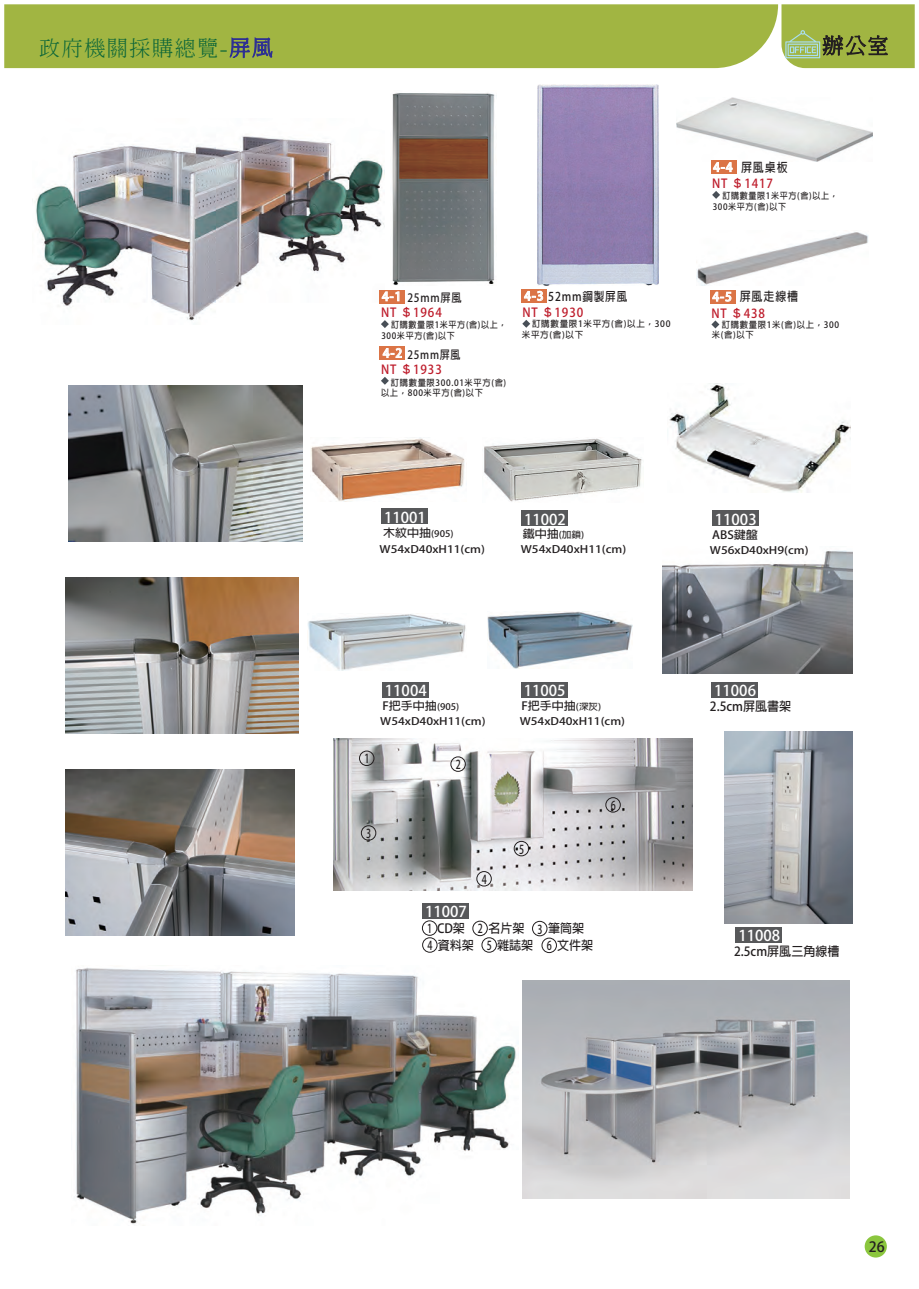
<style>
.page{position:relative;width:919px;height:1289px;background:#fff}
.page>*{position:absolute;margin:0;border:0;box-sizing:border-box;transform-origin:0 0}
.t1{font:300 21px "Adobe Ming Std";letter-spacing:.075em;color:#0c6638}
.t2{font:300 21px "Adobe Ming Std";color:#231f20}
.t3{font:700 14.85px "Adobe Fan Heiti Std";color:#fff}
.t4{font:700 14.1px "Adobe Fan Heiti Std";color:#231f20}
.t5{font:700 12.6px "Adobe Fan Heiti Std";color:#231f20;scale:.96 1}
.t6{font:700 12.45px "Adobe Fan Heiti Std";letter-spacing:.075em;color:#be1d2c;scale:.93 1}
.t7{font:700 12.3px "Adobe Fan Heiti Std";letter-spacing:.075em;color:#231f20;scale:.89 1}
.t8{font:700 12.3px "Adobe Fan Heiti Std";letter-spacing:.075em;color:#231f20;scale:.73 1}
.t9{font:700 12.15px "Adobe Fan Heiti Std";letter-spacing:.075em;color:#231f20;scale:.88 1}
.t10{font:700 12px "Adobe Fan Heiti Std";color:#fff}
.t11{font:700 11.4px "Adobe Fan Heiti Std";letter-spacing:.075em;color:#231f20;scale:.89 1}
.t12{font:700 11.4px "Adobe Fan Heiti Std";letter-spacing:.075em;color:#231f20;scale:.88 1}
.t13{font:700 11.25px "Adobe Fan Heiti Std";color:#231f20;scale:1.06 1}
.t14{font:700 10.35px "Adobe Fan Heiti Std";color:#231f20;scale:1.17 1}
.t15{font:700 9px "Adobe Fan Heiti Std";color:#231f20;scale:1.06 1}
.t16{font:700 8.85px/10.2px "Adobe Fan Heiti Std";letter-spacing:.075em;color:#231f20;scale:.92 1}
.t17{font:700 8.85px/10.2px "Adobe Fan Heiti Std";letter-spacing:.075em;color:#231f20;scale:.94 1}
.t18{font:700 8.85px/10.2px "Adobe Fan Heiti Std";letter-spacing:.075em;color:#231f20}
.t19{font:700 8.85px/10.2px "Adobe Fan Heiti Std";letter-spacing:.075em;color:#231f20;scale:.95 1}
.s1{color:#2e3092}
.s2{font-size:12px;color:#fff}
.s3{font-size:11.25px}
.s4{font-size:9px}
.s5{font-size:12.3px}
</style>
<div class="page">
<img style="left:36px;top:136px;width:349px;height:185px">
<img style="left:392px;top:93px;width:103px;height:192px">
<img style="left:538px;top:85px;width:120px;height:200px">
<img style="left:676px;top:98px;width:196px;height:63px">
<img style="left:696px;top:232px;width:172px;height:53px">
<img style="left:68px;top:386px;width:234px;height:155px">
<img style="left:311px;top:438px;width:154px;height:63px">
<img style="left:484px;top:438px;width:158px;height:64px">
<img style="left:669px;top:383px;width:180px;height:109px">
<img style="left:307px;top:614px;width:159px;height:57px">
<img style="left:487px;top:611px;width:146px;height:57px">
<img style="left:662px;top:550px;width:190px;height:123px">
<img style="left:65px;top:578px;width:233px;height:155px">
<img style="left:65px;top:769px;width:230px;height:166px">
<img style="left:334px;top:738px;width:359px;height:152px">
<img style="left:724px;top:731px;width:128px;height:192px">
<img style="left:76px;top:968px;width:442px;height:256px">
<img style="left:522px;top:980px;width:327px;height:218px">
<svg style="left:781px;top:4px;width:133px;height:64px;background:#9bae4b"></svg>
<div style="left:4px;top:4px;width:774px;height:64px;background:#a1b542"></div>
<div style="left:359px;top:750px;width:15px;height:16px;border:1px solid #231f20;border-radius:50%"></div>
<div style="left:450px;top:756px;width:15px;height:15px;border:1px solid #231f20;border-radius:50%"></div>
<div style="left:361px;top:825px;width:15px;height:15px;border:1px solid #231f20;border-radius:50%"></div>
<div style="left:476px;top:871px;width:15px;height:15px;border:1px solid #231f20;border-radius:50%"></div>
<div style="left:513px;top:841px;width:16px;height:15px;border:1px solid #231f20;border-radius:50%"></div>
<div style="left:605px;top:797px;width:15px;height:15px;border:1px solid #231f20;border-radius:50%"></div>
<svg style="left:230px;top:37px;width:42px;height:22px"></svg>
<div style="left:381px;top:508px;width:46px;height:16px;background:#57585a"></div>
<div style="left:382px;top:682px;width:46px;height:15px;background:#57585a"></div>
<div style="left:521px;top:682px;width:46px;height:15px;background:#57585a"></div>
<div style="left:711px;top:681px;width:46px;height:16px;background:#57585a"></div>
<div style="left:735px;top:927px;width:46px;height:15px;background:#57585a"></div>
<div style="left:422px;top:902px;width:46px;height:16px;background:#57585a"></div>
<div style="left:422px;top:920px;width:15px;height:15px;border:1px solid #231f20;border-radius:50%"></div>
<div style="left:472px;top:920px;width:15px;height:16px;border:1px solid #231f20;border-radius:50%"></div>
<div style="left:532px;top:921px;width:15px;height:15px;border:1px solid #231f20;border-radius:50%"></div>
<div style="left:422px;top:937px;width:15px;height:15px;border:1px solid #231f20;border-radius:50%"></div>
<div style="left:481px;top:937px;width:15px;height:15px;border:1px solid #231f20;border-radius:50%"></div>
<div style="left:541px;top:937px;width:15px;height:15px;border:1px solid #231f20;border-radius:50%"></div>
<div style="left:521px;top:510px;width:46px;height:16px;background:#57585a"></div>
<div style="left:712px;top:510px;width:46px;height:16px;background:#57585a"></div>
<svg style="left:379px;top:290px;width:26px;height:13px"></svg>
<svg style="left:381px;top:290px;width:18px;height:11px"></svg>
<svg style="left:381px;top:320px;width:8px;height:8px"></svg>
<div style="left:710px;top:161px;width:26px;height:13px;background:#db7446"></div>
<svg style="left:712px;top:160px;width:21px;height:12px"></svg>
<svg style="left:712px;top:191px;width:8px;height:8px"></svg>
<div style="left:710px;top:290px;width:25px;height:14px;background:#db7446"></div>
<svg style="left:712px;top:291px;width:19px;height:11px"></svg>
<svg style="left:711px;top:320px;width:8px;height:8px"></svg>
<div style="left:379px;top:347px;width:26px;height:13px;background:#db7446"></div>
<svg style="left:382px;top:346px;width:20px;height:12px"></svg>
<svg style="left:381px;top:377px;width:8px;height:8px"></svg>
<div style="left:521px;top:290px;width:25px;height:13px;background:#db7446"></div>
<svg style="left:523px;top:289px;width:20px;height:12px"></svg>
<svg style="left:522px;top:320px;width:8px;height:8px"></svg>
<div style="left:864px;top:1235px;width:22px;height:22px;background:#8bc63e;border-radius:50%"></div>
<h1 class="t1" style="left:39px;top:36px;width:235px">政府機關採購總覽-<span class="s1">屏風</span></h1>
<h1 class="t2" style="left:822px;top:34px;width:68px">辦公室</h1>
<p class="t10" style="left:382px;top:289px;width:21px">4-1</p>
<p class="t16" style="left:381px;top:320px;width:138px;text-indent:10px">訂購數量限1米平方(含)以上，<br>300米平方(含)以下</p>
<p class="t11" style="left:407px;top:291px;width:62px">25mm屏風</p>
<p class="t6" style="left:381px;top:305px;width:67px">NT ＄1964</p>
<p class="t10" style="left:383px;top:346px;width:21px">4-2</p>
<p class="t17" style="left:381px;top:377px;width:135px;text-indent:10px">訂購數量限300.01米平方(含)以上，800米平方(含)以下</p>
<p class="t12" style="left:407px;top:348px;width:62px">25mm屏風</p>
<p class="t6" style="left:381px;top:362px;width:67px">NT ＄1933</p>
<p class="t9" style="left:524px;top:289px;width:119px"><span class="s2">4-3</span> 52mm鋼製屏風</p>
<p class="t6" style="left:522px;top:305px;width:67px">NT ＄1930</p>
<p class="t18" style="left:522px;top:319px;width:150px;text-indent:10px">訂購數量限1米平方(含)以上，300米平方(含)以下</p>
<p class="t7" style="left:741px;top:160px;width:54px">屏風桌板</p>
<p class="t6" style="left:712px;top:176px;width:67px">NT ＄1417</p>
<p class="t10" style="left:713px;top:160px;width:21px">4-4</p>
<p class="t16" style="left:712px;top:191px;width:138px;text-indent:10px">訂購數量限1米平方(含)以上，<br>300米平方(含)以下</p>
<p class="t7" style="left:739px;top:289px;width:67px">屏風走線槽</p>
<p class="t6" style="left:711px;top:305px;width:59px">NT ＄438</p>
<p class="t10" style="left:712px;top:289px;width:21px">4-5</p>
<p class="t19" style="left:712px;top:320px;width:135px;text-indent:10px">訂購數量限1米(含)以上，300米(含)以下</p>
<h2 class="t3" style="left:384px;top:508px;width:43px">11001</h2>
<p class="t15" style="left:383px;top:528px;width:68px"><span class="s3">木紋中抽</span>(905)</p>
<p class="t14" style="left:379px;top:543px;width:92px">W54xD40xH11(cm)</p>
<h2 class="t3" style="left:524px;top:510px;width:43px">11002</h2>
<p class="t15" style="left:522px;top:529px;width:59px"><span class="s3">鐵中抽</span>(加鎖)</p>
<p class="t14" style="left:521px;top:543px;width:92px">W54xD40xH11(cm)</p>
<h2 class="t3" style="left:714px;top:510px;width:43px">11003</h2>
<p class="t13" style="left:712px;top:527px;width:45px">ABS鍵盤</p>
<p class="t14" style="left:710px;top:544px;width:86px">W56xD40xH9(cm)</p>
<p class="t8" style="left:364px;top:751px;width:8px">1</p>
<h2 class="t3" style="left:385px;top:682px;width:43px">11004</h2>
<p class="t13" style="left:382px;top:699px;width:74px">F把手中抽<span class="s4">(905)</span></p>
<p class="t14" style="left:380px;top:715px;width:92px">W54xD40xH11(cm)</p>
<p class="t8" style="left:455px;top:757px;width:8px">2</p>
<h2 class="t3" style="left:524px;top:682px;width:43px">11005</h2>
<p class="t13" style="left:521px;top:699px;width:77px">F把手中抽<span class="s4">(深灰)</span></p>
<p class="t14" style="left:519px;top:715px;width:92px">W54xD40xH11(cm)</p>
<p class="t8" style="left:366px;top:826px;width:8px">3</p>
<h2 class="t3" style="left:425px;top:902px;width:43px">11007</h2>
<p class="t8" style="left:481px;top:871px;width:8px">4</p>
<p class="t8" style="left:519px;top:841px;width:8px">5</p>
<p class="t5" style="left:427px;top:920px;width:41px"><span class="s5">1</span> CD架</p>
<p class="t5" style="left:488px;top:920px;width:39px">名片架</p>
<p class="t5" style="left:537px;top:921px;width:50px"><span class="s5">3</span> 筆筒架</p>
<p class="t5" style="left:427px;top:937px;width:50px"><span class="s5">4</span> 資料架</p>
<p class="t5" style="left:487px;top:938px;width:50px"><span class="s5">5</span> 雜誌架</p>
<p class="t5" style="left:547px;top:938px;width:50px"><span class="s5">6</span> 文件架</p>
<p class="t8" style="left:477px;top:921px;width:8px">2</p>
<p class="t8" style="left:610px;top:798px;width:8px">6</p>
<h2 class="t3" style="left:714px;top:681px;width:43px">11006</h2>
<p class="t5" style="left:710px;top:698px;width:86px">2.5cm屏風書架</p>
<h2 class="t3" style="left:738px;top:927px;width:43px">11008</h2>
<p class="t5" style="left:734px;top:944px;width:111px">2.5cm屏風三角線槽</p>
<h3 class="t4" style="left:868px;top:1237px;width:17px">26</h3>
</div>
